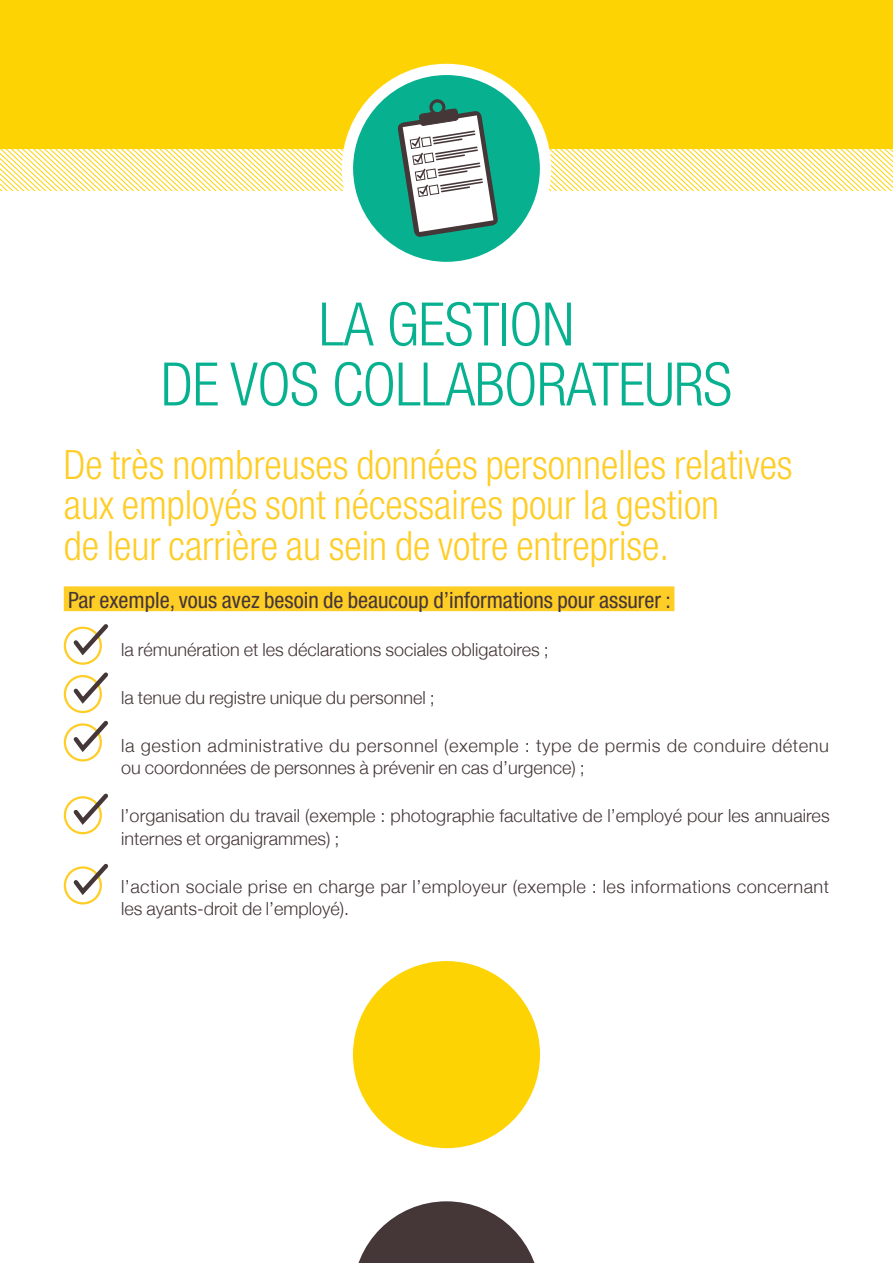
<style>
.page{position:relative;width:893px;height:1263px;background:#fff}
.page>*{position:absolute;margin:0;border:0;box-sizing:border-box;transform-origin:0 0}
.t1{font:300 condensed 60px/60px "Helvetica Neue";letter-spacing:-.01em;color:#07b18f;text-align:center}
.t2{font:300 condensed 40.5px/40.5px "Helvetica Neue";color:#fecd26}
.t3{font:condensed 22.5px "Helvetica Neue";color:#453638}
.t4{font:300 18px/22.5px "Helvetica Neue";letter-spacing:.005em;color:#453638}
.t5{font:300 18px/22.5px "Helvetica Neue";letter-spacing:.03em;color:#453638}
</style>
<div class="page">
<div style="left:0;top:0;width:893px;height:149px;background:#fed304"></div>
<svg style="left:347px;top:69px;width:198px;height:198px;background:#3ac1a6"></svg>
<div style="left:342px;top:64px;width:209px;height:209px;border:11px solid #fff;border-radius:50%"></div>
<svg style="left:0;top:99px;width:893px;height:139px"></svg>
<div style="left:64px;top:586px;width:610px;height:25px;background:#fecd26"></div>
<div style="left:64px;top:627px;width:38px;height:38px;border:2px solid #fecd26;border-radius:50%"></div>
<svg style="left:70px;top:624px;width:38px;height:35px"></svg>
<div style="left:64px;top:675px;width:38px;height:38px;border:2px solid #fecd26;border-radius:50%"></div>
<svg style="left:70px;top:672px;width:38px;height:35px"></svg>
<div style="left:64px;top:723px;width:38px;height:38px;border:2px solid #fecd26;border-radius:50%"></div>
<svg style="left:70px;top:720px;width:38px;height:36px"></svg>
<div style="left:64px;top:796px;width:38px;height:38px;border:2px solid #fecd26;border-radius:50%"></div>
<svg style="left:70px;top:793px;width:38px;height:35px"></svg>
<div style="left:64px;top:866px;width:38px;height:38px;border:2px solid #fecd26;border-radius:50%"></div>
<svg style="left:70px;top:863px;width:38px;height:36px"></svg>
<div style="left:353px;top:961px;width:187px;height:187px;background:#fed304;border-radius:50%"></div>
<svg style="left:358px;top:1201px;width:177px;height:62px"></svg>
<h1 class="t1" style="left:161px;top:294px;width:573px">LA GESTION<br>DE VOS COLLABORATEURS</h1>
<h2 class="t2" style="left:64px;top:444px;width:730px">De très nombreuses données personnelles relatives aux employés sont nécessaires pour la gestion<br>de leur carrière au sein de votre entreprise.</h2>
<p class="t3" style="left:68px;top:587px;width:604px">Par exemple, vous avez besoin de beaucoup d’informations pour assurer :</p>
<p class="t4" style="left:121px;top:637px;width:429px">la rémunération et les déclarations sociales obligatoires ;</p>
<p class="t4" style="left:121px;top:685px;width:315px">la tenue du registre unique du personnel ;</p>
<p class="t5" style="left:121px;top:733px;width:709px">la gestion administrative du personnel (exemple : type de permis de conduire détenu ou coordonnées de personnes à prévenir en cas d’urgence) ;</p>
<p class="t4" style="left:121px;top:803px;width:710px">l’organisation du travail (exemple : photographie facultative de l’employé pour les annuaires internes et organigrammes) ;</p>
<p class="t4" style="left:121px;top:874px;width:709px">l’action sociale prise en charge par l’employeur (exemple : les informations concernant les ayants-droit de l’employé).</p>
</div>
